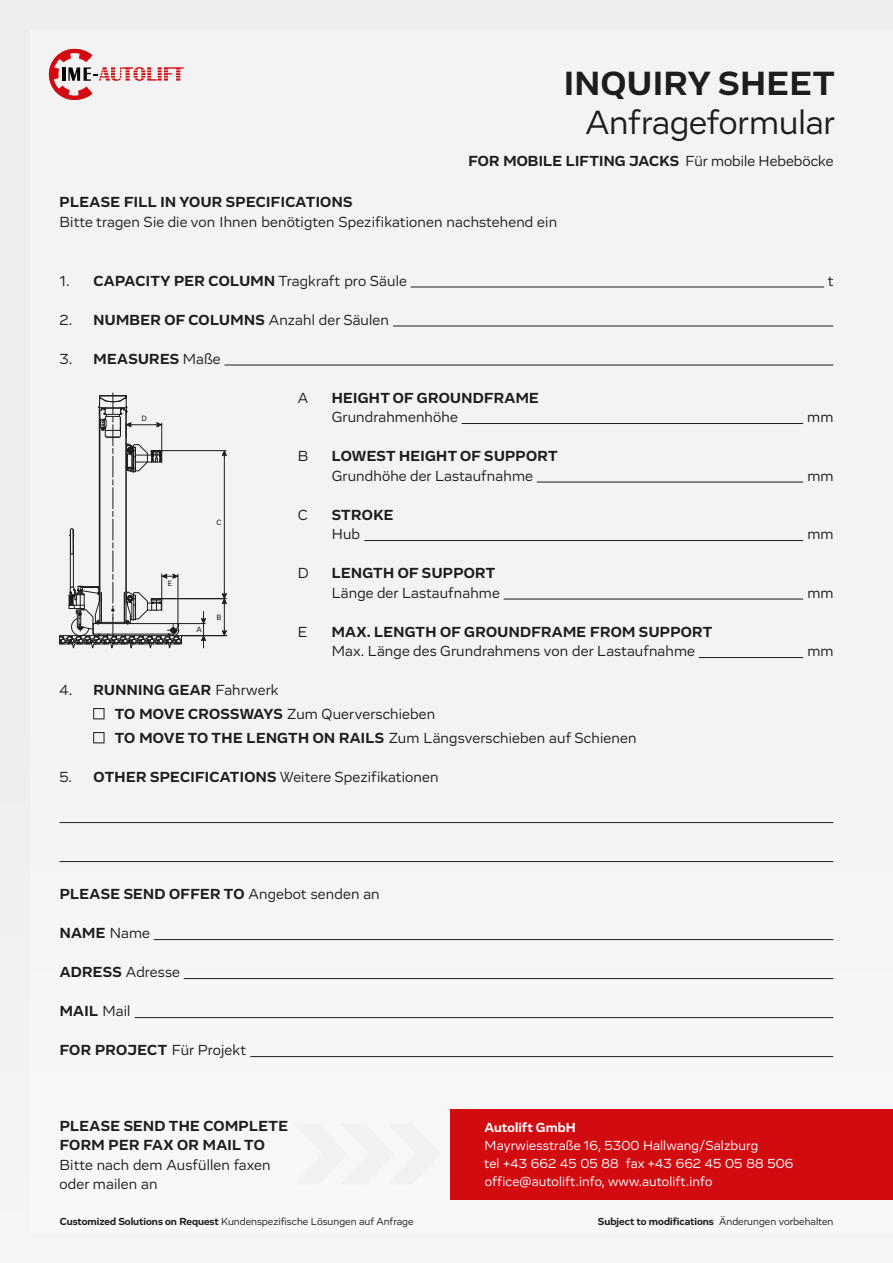
<style>
.page{position:relative;width:893px;height:1263px;background:#fff}
.page>*{position:absolute;margin:0;border:0;box-sizing:border-box;transform-origin:0 0}
.t1{font:34.5px "Vito";color:#1d1d1b}
.t2{font:700 34.5px "Vito";letter-spacing:.025em;color:#1d1d1b}
.t3{font:15px/24px "Vito";letter-spacing:.01em;color:#1d1d1b}
.t4{font:700 15px/19.5px "Vito";letter-spacing:.025em;color:#1d1d1b}
.t5{font:13.5px/18px "Vito";letter-spacing:.01em;color:#fff}
.t6{font:700 13.5px "Vito";letter-spacing:.01em;color:#fff}
.t7{font:10.5px "Vito";color:#1d1d1b}
.t8{font:700 10.5px "Vito";color:#1d1d1b}
.t9{font:7.35px "Univers LT Std";color:#1d1d1b}
.s1{font-weight:400}
.s2{font-weight:700}
</style>
<div class="page">
<div style="left:0;top:0;width:893px;height:666px;background:#f3f3f3"></div>
<div style="left:0;top:666px;width:893px;height:597px;background:#f5f5f5"></div>
<div style="left:451px;top:1109px;width:442px;height:90px;background:#d20b11"></div>
<hr style="left:411px;top:287px;width:413px;height:1px;background:#1d1d1b">
<hr style="left:393px;top:326px;width:440px;height:1px;background:#1d1d1b">
<hr style="left:224px;top:365px;width:609px;height:1px;background:#1d1d1b">
<hr style="left:462px;top:423px;width:341px;height:1px;background:#1d1d1b">
<hr style="left:537px;top:482px;width:266px;height:1px;background:#1d1d1b">
<hr style="left:364px;top:540px;width:439px;height:1px;background:#1d1d1b">
<hr style="left:504px;top:599px;width:299px;height:1px;background:#1d1d1b">
<hr style="left:699px;top:657px;width:104px;height:1px;background:#1d1d1b">
<hr style="left:60px;top:822px;width:773px;height:1px;background:#1d1d1b">
<hr style="left:60px;top:861px;width:773px;height:1px;background:#1d1d1b">
<hr style="left:154px;top:939px;width:679px;height:1px;background:#1d1d1b">
<hr style="left:184px;top:978px;width:649px;height:1px;background:#1d1d1b">
<hr style="left:135px;top:1017px;width:698px;height:1px;background:#1d1d1b">
<hr style="left:250px;top:1056px;width:583px;height:1px;background:#1d1d1b">
<div style="left:94px;top:708px;width:10px;height:11px;border:1px solid #1d1d1b"></div>
<div style="left:94px;top:732px;width:10px;height:11px;border:1px solid #1d1d1b"></div>
<svg style="left:49px;top:49px;width:135px;height:51px"></svg>
<hr style="left:162px;top:598px;width:64px;height:1px;background:#1d1d1b">
<hr style="left:162px;top:450px;width:64px;height:1px;background:#1d1d1b">
<hr style="left:224px;top:457px;width:1px;height:135px;background:#1d1d1b">
<svg style="left:222px;top:592px;width:5px;height:43px"></svg>
<svg style="left:222px;top:450px;width:5px;height:7px"></svg>
<hr style="left:181px;top:635px;width:46px;height:1px;background:#1d1d1b">
<svg style="left:59px;top:393px;width:147px;height:255px"></svg>
<h1 class="t2" style="left:564px;top:62px;width:272px">INQUIRY SHEET</h1>
<h1 class="t1" style="left:585px;top:102px;width:251px">Anfrageformular</h1>
<p class="t4" style="left:468px;top:151px;width:366px">FOR MOBILE LIFTING JACKS <span class="s1">Für mobile Hebeböcke</span></p>
<p class="t4" style="left:60px;top:193px;width:294px">PLEASE FILL IN YOUR SPECIFICATIONS</p>
<p class="t3" style="left:60px;top:210px;width:499px">Bitte tragen Sie die von Ihnen benötigten Spezifikationen nachstehend ein</p>
<p class="t3" style="left:60px;top:268px;width:349px">1. <span class="s2">CAPACITY PER COLUMN</span> Tragkraft pro Säule</p>
<p class="t3" style="left:828px;top:268px;width:7px">t</p>
<p class="t3" style="left:60px;top:307px;width:331px">2. <span class="s2">NUMBER OF COLUMNS</span> Anzahl der Säulen</p>
<p class="t4" style="left:60px;top:349px;width:163px"><span class="s1">3.</span> MEASURES <span class="s1">Maße</span></p>
<p class="t3" style="left:298px;top:385px;width:12px">A</p>
<p class="t4" style="left:332px;top:388px;width:209px">HEIGHT OF GROUNDFRAME</p>
<p class="t3" style="left:332px;top:405px;width:128px">Grundrahmenhöhe</p>
<p class="t3" style="left:807px;top:405px;width:28px">mm</p>
<p class="t3" style="left:298px;top:444px;width:12px">B</p>
<p class="t4" style="left:332px;top:446px;width:228px">LOWEST HEIGHT OF SUPPORT</p>
<p class="t3" style="left:332px;top:463px;width:203px">Grundhöhe der Lastaufnahme</p>
<p class="t3" style="left:807px;top:463px;width:28px">mm</p>
<p class="t3" style="left:298px;top:502px;width:11px">C</p>
<p class="t4" style="left:332px;top:505px;width:63px">STROKE</p>
<p class="t3" style="left:332px;top:522px;width:30px">Hub</p>
<p class="t3" style="left:807px;top:522px;width:28px">mm</p>
<p class="t3" style="left:298px;top:561px;width:12px">D</p>
<p class="t4" style="left:332px;top:563px;width:165px">LENGTH OF SUPPORT</p>
<p class="t3" style="left:332px;top:580px;width:170px">Länge der Lastaufnahme</p>
<p class="t3" style="left:807px;top:580px;width:28px">mm</p>
<p class="t3" style="left:298px;top:619px;width:11px">E</p>
<p class="t4" style="left:332px;top:622px;width:382px">MAX. LENGTH OF GROUNDFRAME FROM SUPPORT</p>
<p class="t3" style="left:332px;top:639px;width:365px">Max. Länge des Grundrahmens von der Lastaufnahme</p>
<p class="t3" style="left:807px;top:639px;width:28px">mm</p>
<p class="t3" style="left:115px;top:678px;width:523px;text-indent:-55px">4. <span class="s2">RUNNING GEAR</span> Fahrwerk<br><span class="s2">TO MOVE CROSSWAYS</span> Zum Querverschieben<br><span class="s2">TO MOVE TO THE LENGTH ON RAILS</span> Zum Längsverschieben auf Schienen</p>
<p class="t3" style="left:60px;top:765px;width:381px">5. <span class="s2">OTHER SPECIFICATIONS</span> Weitere Spezifikationen</p>
<p class="t9" style="left:142px;top:414px;width:7px">D</p>
<p class="t9" style="left:217px;top:518px;width:6px">C</p>
<p class="t9" style="left:168px;top:579px;width:6px">E</p>
<p class="t9" style="left:217px;top:613px;width:6px">B</p>
<p class="t9" style="left:197px;top:625px;width:7px">A</p>
<p class="t4" style="left:60px;top:884px;width:322px">PLEASE SEND OFFER TO <span class="s1">Angebot senden an</span></p>
<p class="t4" style="left:60px;top:923px;width:92px">NAME <span class="s1">Name</span></p>
<p class="t3" style="left:60px;top:960px;width:122px"><span class="s2">ADRESS</span> Adresse</p>
<p class="t4" style="left:60px;top:1001px;width:72px">MAIL <span class="s1">Mail</span></p>
<p class="t4" style="left:60px;top:1040px;width:188px">FOR PROJECT <span class="s1">Für Projekt</span></p>
<p class="t4" style="left:60px;top:1116px;width:230px">PLEASE SEND THE COMPLETE<br>FORM PER FAX OR MAIL TO</p>
<p class="t3" style="left:60px;top:1155px;width:213px;line-height:19.5px">Bitte nach dem Ausfüllen faxen oder mailen an</p>
<p class="t7" style="left:60px;top:1215px;width:355px"><span class="s2">Customized Solutions on Request</span> Kundenspezifische Lösungen auf Anfrage</p>
<p class="t6" style="left:484px;top:1119px;width:93px">Autolift GmbH</p>
<p class="t5" style="left:484px;top:1137px;width:311px">Mayrwiesstraße 16, 5300 Hallwang/Salzburg<br>tel +43 662 45 05 88 fax +43 662 45 05 88 506 office@autolift.info, www.autolift.info</p>
<p class="t8" style="left:598px;top:1214px;width:237px">Subject to modifications <span class="s1">Änderungen vorbehalten</span></p>
</div>
